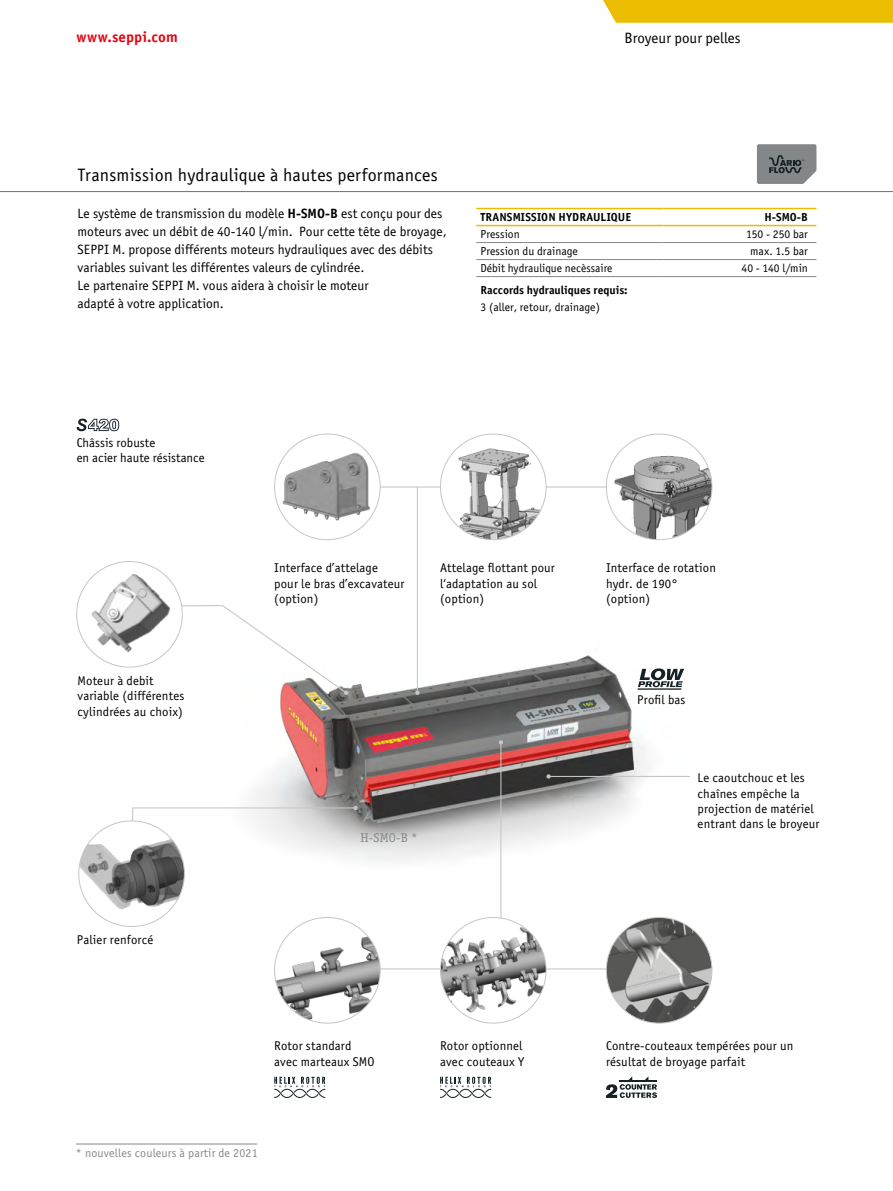
<style>
.page{position:relative;width:893px;height:1191px;background:#fff}
.page>*{position:absolute;margin:0;border:0;box-sizing:border-box;transform-origin:0 0}
.t1{font:18px "Officina Sans Book ITC";letter-spacing:.01em;color:#000}
.t2{font:15px "Officina Sans Book ITC";color:#000}
.t3{font:15px "Officina Sans Bold ITC";letter-spacing:.005em;color:#e30613}
.t4{font:13.5px/18px "Officina Sans Book ITC";color:#000}
.t5{font:12.75px/15.3px "Officina Sans Book ITC";letter-spacing:.01em;color:#000}
.t6{font:12.75px "Officina Serif ITC";color:#868a8c}
.t7{font:12px "Officina Sans Book ITC";letter-spacing:.01em;color:#868a8c}
.t8{font:11.7px "Officina Sans Book ITC";color:#000}
.t9{font:11.7px "Officina Sans Bold ITC";color:#000}
.s1{font-family:"Officina Sans Bold ITC"}
</style>
<div class="page">
<div style="left:603px;top:0;width:290px;height:23px;background:#ebbd00"></div>
<hr style="left:0;top:191px;width:893px;height:1px;background:#706f6f">
<img style="left:253px;top:655px;width:429px;height:241px">
<hr style="left:346px;top:486px;width:298px;height:1px;background:#c6c6c6">
<img style="left:440px;top:434px;width:106px;height:105px;border-radius:53px">
<div style="left:275px;top:434px;width:105px;height:105px;background:#fff;border-radius:50%"></div>
<img style="left:275px;top:438px;width:102px;height:95px">
<img style="left:606px;top:434px;width:106px;height:105px;border-radius:53px">
<svg style="left:132px;top:806px;width:226px;height:20px"></svg>
<hr style="left:417px;top:487px;width:1px;height:206px;background:#c6c6c6">
<svg style="left:415px;top:690px;width:5px;height:5px"></svg>
<svg style="left:125px;top:605px;width:223px;height:90px"></svg>
<img style="left:79px;top:821px;width:105px;height:105px;border-radius:53px">
<img style="left:77px;top:565px;width:103px;height:98px">
<svg style="left:77px;top:418px;width:42px;height:13px"></svg>
<hr style="left:334px;top:968px;width:339px;height:1px;background:#c6c6c6">
<img style="left:606px;top:917px;width:106px;height:106px;border-radius:53px">
<img style="left:275px;top:917px;width:105px;height:106px;border-radius:53px">
<svg style="left:274px;top:1076px;width:51px;height:22px"></svg>
<svg style="left:606px;top:1076px;width:51px;height:22px"></svg>
<svg style="left:440px;top:1076px;width:51px;height:22px"></svg>
<svg style="left:638px;top:668px;width:46px;height:19px"></svg>
<hr style="left:637px;top:688px;width:44px;height:1px;background:#162126">
<svg style="left:757px;top:144px;width:59px;height:40px;background:#7e8284"></svg>
<hr style="left:549px;top:776px;width:141px;height:1px;background:#c6c6c6">
<svg style="left:546px;top:774px;width:5px;height:4px"></svg>
<hr style="left:500px;top:742px;width:1px;height:201px;background:#c6c6c6">
<svg style="left:499px;top:740px;width:4px;height:4px"></svg>
<img style="left:440px;top:917px;width:106px;height:106px;border-radius:53px">
<hr style="left:476px;top:276px;width:187px;height:1px;background:#878787">
<hr style="left:663px;top:276px;width:153px;height:1px;background:#878787">
<hr style="left:476px;top:242px;width:187px;height:1px;background:#878787">
<hr style="left:663px;top:242px;width:153px;height:1px;background:#878787">
<hr style="left:476px;top:259px;width:187px;height:1px;background:#878787">
<hr style="left:663px;top:259px;width:153px;height:1px;background:#878787">
<hr style="left:476px;top:208px;width:187px;height:1px;background:#ebbd00">
<hr style="left:663px;top:208px;width:153px;height:1px;background:#ebbd00">
<hr style="left:476px;top:225px;width:187px;height:1px;background:#ebbd00">
<hr style="left:663px;top:225px;width:153px;height:1px;background:#ebbd00">
<hr style="left:76px;top:1143px;width:181px;height:1px;background:#868a8c">
<p class="t3" style="left:77px;top:26px;width:103px">www.seppi.com</p>
<h1 class="t1" style="left:78px;top:163px;width:362px">Transmission hydraulique à hautes performances</h1>
<p class="t2" style="left:624px;top:28px;width:118px">Broyeur pour pelles</p>
<p class="t4" style="left:78px;top:203px;width:371px">Le système de transmission du modèle <span class="s1">H-SMO-B</span> est conçu pour des moteurs avec un débit de 40-140 l/min. Pour cette tête de broyage, SEPPI M. propose différents moteurs hydrauliques avec des débits variables suivant les différentes valeurs de cylindrée.<br>Le partenaire SEPPI M. vous aidera à choisir le moteur<br>adapté à votre application.</p>
<p class="t9" style="left:481px;top:209px;width:152px">TRANSMISSION HYDRAULIQUE</p>
<p class="t9" style="left:764px;top:209px;width:45px">H-SMO-B</p>
<p class="t8" style="left:480px;top:227px;width:41px">Pression</p>
<p class="t8" style="left:746px;top:227px;width:63px">150 - 250 bar</p>
<p class="t8" style="left:480px;top:244px;width:99px">Pression du drainage</p>
<p class="t8" style="left:750px;top:244px;width:59px">max. 1.5 bar</p>
<p class="t8" style="left:480px;top:261px;width:134px">Débit hydraulique necèssaire</p>
<p class="t8" style="left:741px;top:261px;width:68px">40 - 140 l/min</p>
<p class="t9" style="left:480px;top:282px;width:149px">Raccords hydrauliques requis:</p>
<p class="t8" style="left:480px;top:299px;width:121px">3 (aller, retour, drainage)</p>
<p class="t5" style="left:77px;top:434px;width:130px">Châssis robuste<br>en acier haute résistance</p>
<p class="t5" style="left:78px;top:672px;width:108px">Moteur à debit variable (différentes cylindrées au choix)</p>
<p class="t5" style="left:77px;top:932px;width:78px">Palier renforcé</p>
<p class="t5" style="left:274px;top:560px;width:132px">Interface d’attelage pour le bras d’excavateur (option)</p>
<p class="t5" style="left:440px;top:560px;width:116px">Attelage flottant pour l‘adaptation au sol (option)</p>
<p class="t6" style="left:360px;top:829px;width:58px">H-SMO-B *</p>
<p class="t5" style="left:606px;top:560px;width:111px">Interface de rotation hydr. de 190° (option)</p>
<p class="t5" style="left:637px;top:692px;width:50px">Profil bas</p>
<p class="t5" style="left:698px;top:770px;width:123px">Le caoutchouc et les chaînes empêche la projection de matériel entrant dans le broyeur</p>
<p class="t5" style="left:274px;top:1037px;width:102px">Rotor standard avec marteaux SMO</p>
<p class="t5" style="left:440px;top:1037px;width:86px">Rotor optionnel avec couteaux Y</p>
<p class="t5" style="left:606px;top:1037px;width:189px">Contre-couteaux tempérées pour un résultat de broyage parfait</p>
<p class="t7" style="left:76px;top:1145px;width:183px">* nouvelles couleurs à partir de 2021</p>
</div>
